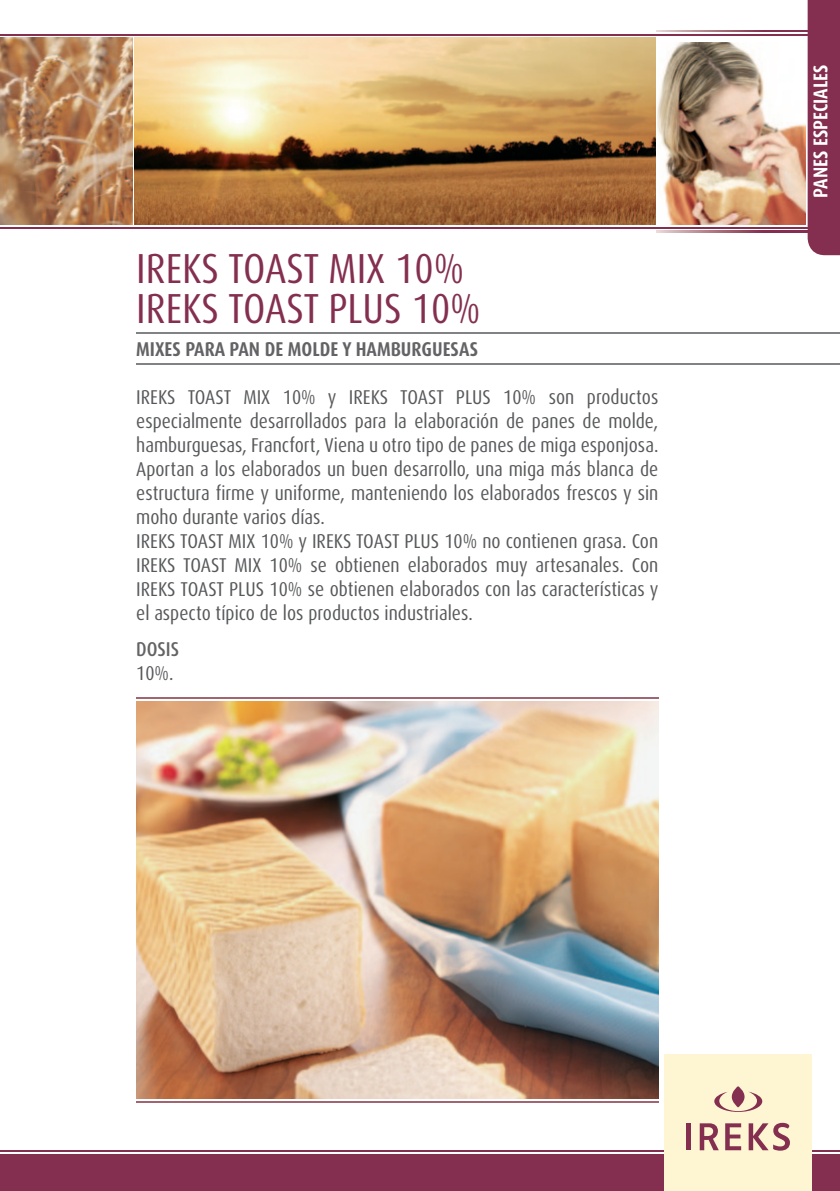
<style>
.page{position:relative;width:840px;height:1191px;background:#fff}
.page>*{position:absolute;margin:0;border:0;box-sizing:border-box;transform-origin:0 0}
.t1{font:condensed 42px/40px "Dax Pro";color:#842f4f}
.t2{font:condensed 20px/24px "Dax Pro";color:#57585a}
.t3{font:700 condensed 20px "Dax Pro";color:#636366}
.t4{font:700 condensed 20px "Dax Pro";color:#fff}
.t5{font:500 condensed 20px "Dax Pro";color:#636366}
</style>
<div class="page">
<img style="left:0;top:38px;width:132px;height:187px">
<hr style="left:0;top:34px;width:839px;height:2px;background:#842f4f">
<hr style="left:0;top:227px;width:839px;height:1px;background:#842f4f">
<img style="left:134px;top:38px;width:521px;height:187px">
<hr style="left:0;top:1150px;width:839px;height:1px;background:#842f4f">
<div style="left:0;top:1154px;width:839px;height:37px;background:#842f4f"></div>
<svg style="left:656px;top:231px;width:151px;height:1px"></svg>
<svg style="left:656px;top:30px;width:151px;height:2px"></svg>
<div style="left:807px;top:0;width:32px;height:255px;background:#842f4f"></div>
<img style="left:657px;top:43px;width:147px;height:182px">
<hr style="left:136px;top:332px;width:703px;height:1px;background:#808285">
<hr style="left:136px;top:363px;width:703px;height:2px;background:#808285">
<hr style="left:136px;top:697px;width:522px;height:2px;background:#a16571">
<img style="left:136px;top:701px;width:522px;height:397px">
<hr style="left:136px;top:1100px;width:522px;height:2px;background:#a16571">
<div style="left:663px;top:1054px;width:148px;height:137px;background:#fef5d2"></div>
<hr style="left:686px;top:1123px;width:4px;height:27px;background:#842f4f">
<svg style="left:699px;top:1123px;width:19px;height:27px"></svg>
<svg style="left:725px;top:1123px;width:15px;height:27px"></svg>
<svg style="left:748px;top:1122px;width:41px;height:28px"></svg>
<svg style="left:714px;top:1086px;width:47px;height:26px"></svg>
<h1 class="t1" style="left:136px;top:248px;width:346px">IREKS TOAST MIX 10%<br>IREKS TOAST PLUS 10%</h1>
<p class="t3" style="left:136px;top:336px;width:343px">MIXES PARA PAN DE MOLDE Y HAMBURGUESAS</p>
<p class="t2" style="left:136px;top:385px;width:523px">IREKS TOAST MIX 10% y IREKS TOAST PLUS 10% son productos especialmente desarrollados para la elaboración de panes de molde, hamburguesas, Francfort, Viena u otro tipo de panes de miga esponjosa.<br>Aportan a los elaborados un buen desarrollo, una miga más blanca de estructura firme y uniforme, manteniendo los elaborados frescos y sin moho durante varios días.<br>IREKS TOAST MIX 10% y IREKS TOAST PLUS 10% no contienen grasa. Con IREKS TOAST MIX 10% se obtienen elaborados muy artesanales. Con IREKS TOAST PLUS 10% se obtienen elaborados con las características y el aspecto típico de los productos industriales.</p>
<p class="t5" style="left:136px;top:636px;width:44px">DOSIS</p>
<p class="t2" style="left:136px;top:661px;width:39px">10%.</p>
<p class="t4" style="left:807px;top:197px;width:134px;rotate:-90deg">PANES ESPECIALES</p>
</div>
